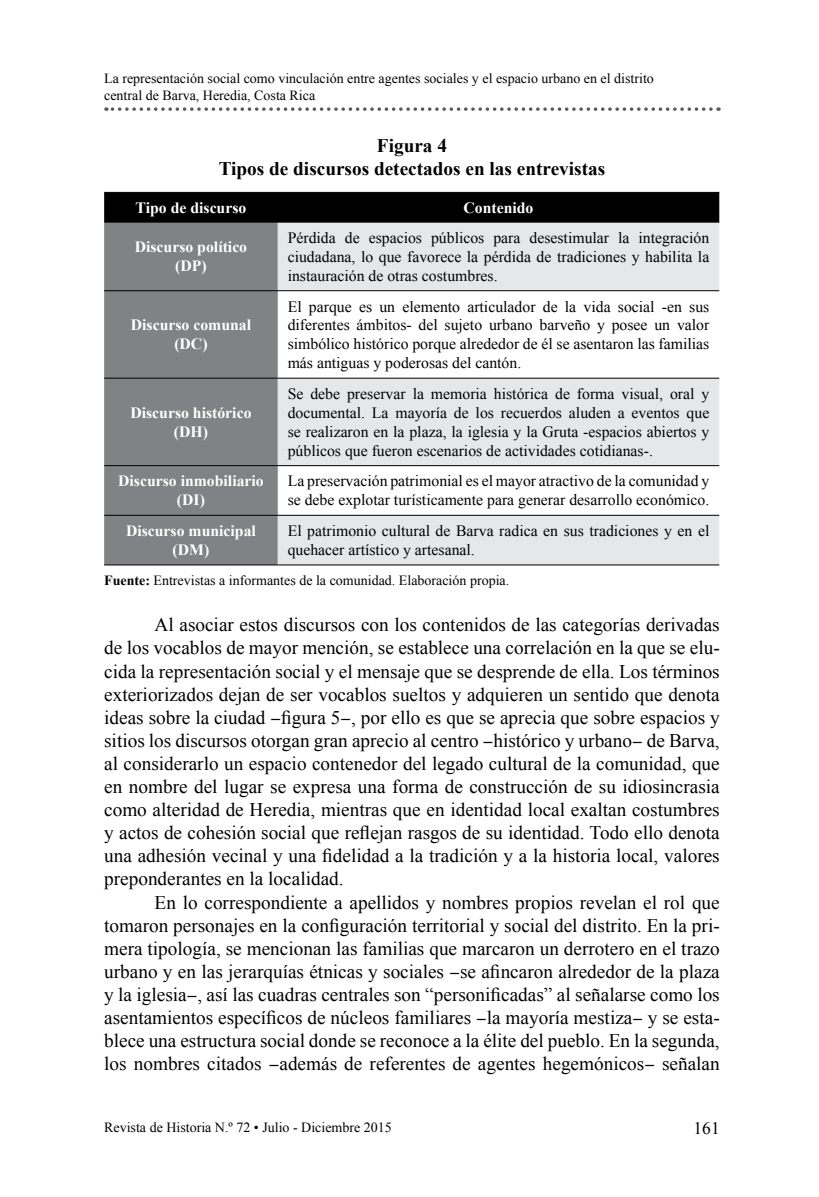
<style>
.page{position:relative;width:819px;height:1197px;background:#fff}
.page>*{position:absolute;margin:0;border:0;box-sizing:border-box;transform-origin:0 0}
.t1{font:19.25px/23.1px "Times New Roman";color:#000;text-align:justify}
.t2{font:700 19.25px/23.1px "Times New Roman";color:#000;text-align:center}
.t3{font:17.5px "Times New Roman";color:#000}
.t4{font:15.75px/18.9px "Times New Roman";color:#000;text-align:justify}
.t5{font:700 15.75px/18.9px "Times New Roman";color:#fff;text-align:center}
.t6{font:14px/16.8px "Times New Roman";color:#000}
.s1{font-weight:700}
</style>
<div class="page">
<svg style="left:106px;top:107px;width:605px;height:4px"></svg>
<div style="left:104px;top:193px;width:615px;height:29px;background:#000"></div>
<div style="left:104px;top:223px;width:174px;height:342px;background:#808285"></div>
<svg style="left:278px;top:223px;width:441px;height:342px;fill:#e6e7e8"></svg>
<hr style="left:104px;top:192px;width:174px;height:1px;background:#000">
<hr style="left:278px;top:192px;width:441px;height:1px;background:#000">
<hr style="left:104px;top:222px;width:174px;height:1px;background:#000">
<hr style="left:278px;top:222px;width:441px;height:1px;background:#000">
<hr style="left:104px;top:290px;width:174px;height:1px;background:#000">
<hr style="left:278px;top:290px;width:441px;height:1px;background:#000">
<hr style="left:104px;top:378px;width:174px;height:1px;background:#000">
<hr style="left:278px;top:378px;width:441px;height:1px;background:#000">
<hr style="left:104px;top:465px;width:174px;height:1px;background:#000">
<hr style="left:278px;top:465px;width:441px;height:1px;background:#000">
<hr style="left:104px;top:515px;width:174px;height:1px;background:#000">
<hr style="left:278px;top:515px;width:441px;height:1px;background:#000">
<hr style="left:104px;top:565px;width:174px;height:1px;background:#000">
<hr style="left:278px;top:565px;width:441px;height:1px;background:#000">
<p class="t6" style="left:104px;top:70px;width:551px">La representación social como vinculación entre agentes sociales y el espacio urbano en el distrito central de Barva, Heredia, Costa Rica</p>
<p class="t2" style="left:219px;top:133px;width:388px">Figura 4<br>Tipos de discursos detectados en las entrevistas</p>
<p class="t5" style="left:136px;top:197px;width:112px">Tipo de discurso</p>
<p class="t5" style="left:464px;top:197px;width:72px">Contenido</p>
<p class="t5" style="left:135px;top:237px;width:114px">Discurso político (DP)</p>
<p class="t4" style="left:288px;top:228px;width:423px">Pérdida de espacios públicos para desestimular la integración ciudadana, lo que favorece la pérdida de tradiciones y habilita la instauración de otras costumbres.</p>
<p class="t5" style="left:131px;top:315px;width:122px">Discurso comunal (DC)</p>
<p class="t4" style="left:288px;top:297px;width:423px">El parque es un elemento articulador de la vida social -en sus diferentes ámbitos- del sujeto urbano barveño y posee un valor simbólico histórico porque alrededor de él se asentaron las familias más antiguas y poderosas del cantón.</p>
<p class="t5" style="left:130px;top:403px;width:123px">Discurso histórico (DH)</p>
<p class="t4" style="left:288px;top:384px;width:423px">Se debe preservar la memoria histórica de forma visual, oral y documental. La mayoría de los recuerdos aluden a eventos que se realizaron en la plaza, la iglesia y la Gruta -espacios abiertos y públicos que fueron escenarios de actividades cotidianas-.</p>
<p class="t5" style="left:118px;top:471px;width:147px">Discurso inmobiliario (DI)</p>
<p class="t4" style="left:288px;top:472px;width:423px">La preservación patrimonial es el mayor atractivo de la comunidad y se debe explotar turísticamente para generar desarrollo económico.</p>
<p class="t5" style="left:126px;top:521px;width:131px">Discurso municipal (DM)</p>
<p class="t4" style="left:288px;top:521px;width:423px">El patrimonio cultural de Barva radica en sus tradiciones y en el quehacer artístico y artesanal.</p>
<p class="t6" style="left:104px;top:572px;width:407px"><span class="s1">Fuente:</span> Entrevistas a informantes de la comunidad. Elaboración propia.</p>
<p class="t1" style="left:104px;top:613px;width:617px;text-indent:50px">Al asociar estos discursos con los contenidos de las categorías derivadas de los vocablos de mayor mención, se establece una correlación en la que se elu&shy;cida la representación social y el mensaje que se desprende de ella. Los términos exteriorizados dejan de ser vocablos sueltos y adquieren un sentido que denota ideas sobre la ciudad figura 5 , por ello es que se aprecia que sobre espacios y sitios los discursos otorgan gran aprecio al centro histórico y urbano de Barva, al considerarlo un espacio contenedor del legado cultural de la comunidad, que en nombre del lugar se expresa una forma de construcción de su idiosincrasia como alteridad de Heredia, mientras que en identidad local exaltan costumbres y actos de cohesión social que reflejan rasgos de su identidad. Todo ello denota una adhesión vecinal y una fidelidad a la tradición y a la historia local, valores preponderantes en la localidad.</p>
<p class="t1" style="left:104px;top:890px;width:617px;text-indent:50px">En lo correspondiente a apellidos y nombres propios revelan el rol que tomaron personajes en la configuración territorial y social del distrito. En la pri&shy;mera tipología, se mencionan las familias que marcaron un derrotero en el trazo urbano y en las jerarquías étnicas y sociales se afincaron alrededor de la plaza y la iglesia , así las cuadras centrales son “personificadas” al señalarse como los asentamientos específicos de núcleos familiares la mayoría mestiza y se esta&shy;blece una estructura social donde se reconoce a la élite del pueblo. En la segunda, los nombres citados además de referentes de agentes hegemónicos señalan</p>
<p class="t6" style="left:104px;top:1119px;width:289px">Revista de Historia N.º 72 • Julio - Diciembre 2015</p>
<p class="t3" style="left:694px;top:1117px;width:28px">161</p>
</div>
